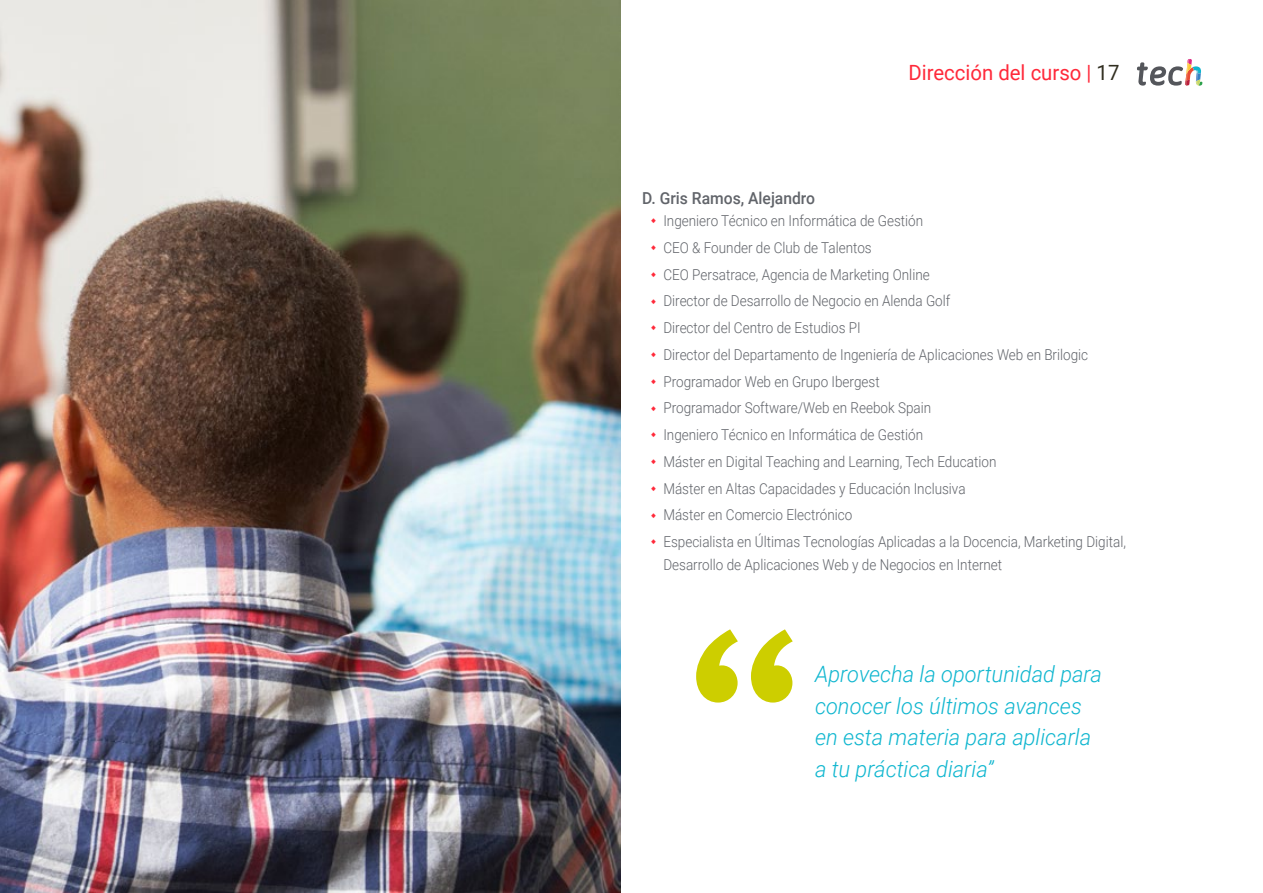
<style>
.page{position:relative;width:1263px;height:893px;background:#fff}
.page>*{position:absolute;margin:0;border:0;box-sizing:border-box;transform-origin:0 0}
.t1{font:italic 300 22.5px/31.5px "Roboto";color:#0fb6cf}
.t2{font:21px "Roboto";color:#ff293a}
.t3{font:500 16.5px "Roboto";color:#61646a;scale:.95 1}
.t4{font:300 15px/26.7px "Roboto";color:#61646a;scale:.9 1}
.s1{color:#312e20}
</style>
<div class="page">
<img style="left:0;top:0;width:621px;height:893px">
<svg style="left:1137px;top:59px;width:65px;height:27px"></svg>
<svg style="left:696px;top:629px;width:97px;height:74px"></svg>
<h2 class="t2" style="left:908px;top:57px;width:213px">Dirección del curso | <span class="s1">17</span></h2>
<p class="t3" style="left:642px;top:186px;width:184px">D. Gris Ramos, Alejandro</p>
<p class="t4" style="left:663px;top:207px;width:515px">Ingeniero Técnico en Informática de Gestión<br>CEO &amp; Founder de Club de Talentos<br>CEO Persatrace, Agencia de Marketing Online<br>Director de Desarrollo de Negocio en Alenda Golf<br>Director del Centro de Estudios PI<br>Director del Departamento de Ingeniería de Aplicaciones Web en Brilogic Programador Web en Grupo Ibergest<br>Programador Software/Web en Reebok Spain<br>Ingeniero Técnico en Informática de Gestión<br>Máster en Digital Teaching and Learning, Tech Education<br>Máster en Altas Capacidades y Educación Inclusiva<br>Máster en Comercio Electrónico<br>Especialista en Últimas Tecnologías Aplicadas a la Docencia, Marketing Digital,</p>
<p class="t4" style="left:663px;top:550px;width:378px">Desarrollo de Aplicaciones Web y de Negocios en Internet</p>
<h1 class="t1" style="left:815px;top:658px;width:288px">Aprovecha la oportunidad para conocer los últimos avances en esta materia para aplicarla a tu práctica diaria”</h1>
</div>
